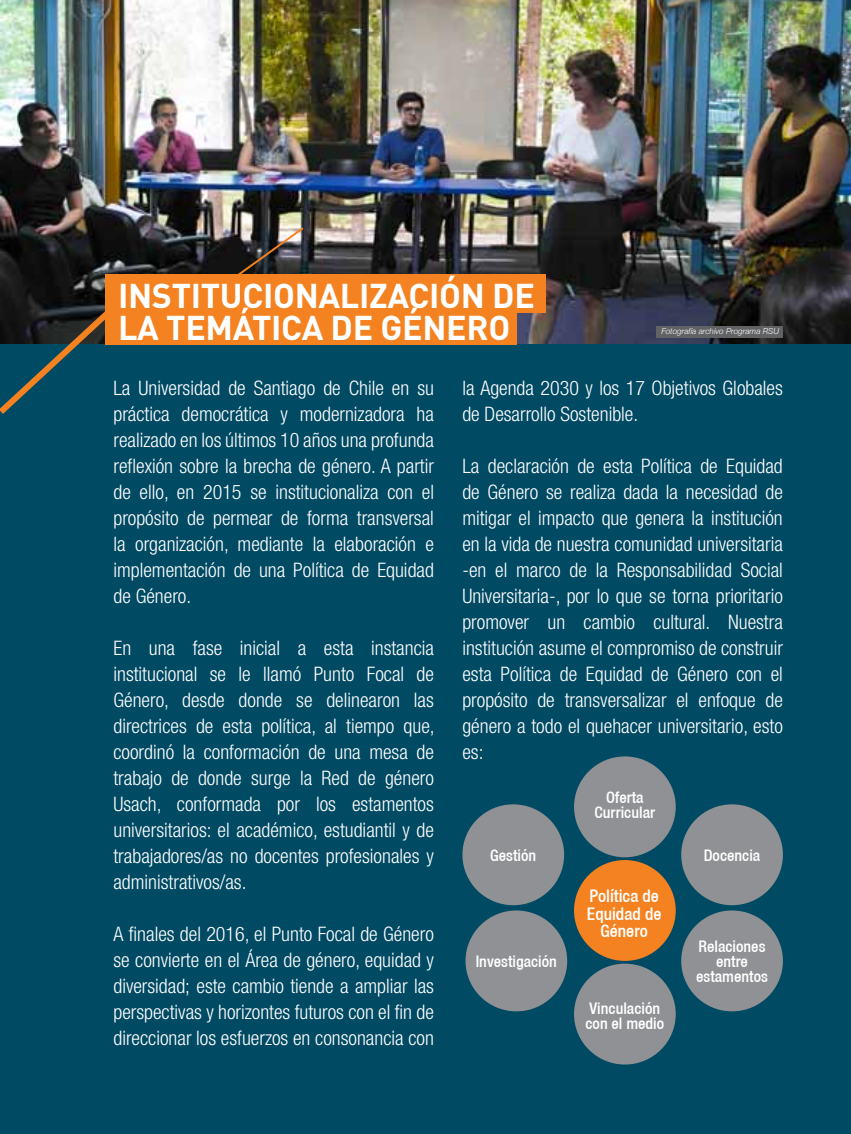
<style>
.page{position:relative;width:851px;height:1134px;background:#fff}
.page>*{position:absolute;margin:0;border:0;box-sizing:border-box;transform-origin:0 0}
.t1{font:700 34px/32px "DIN";letter-spacing:-.01em;color:#fff}
.t2{font:300 condensed 20px/26px "Helvetica Neue";color:#fff;text-align:justify}
.t3{font:500 condensed 17.4px/17.4px "Helvetica 67";color:#fff;text-align:center}
.t4{font:500 condensed 16px/15.2px "Helvetica 67";color:#fff;text-align:center}
.t5{font:italic 300 8.2px "Helvetica Neue";color:#fff}
</style>
<div class="page">
<img style="left:0;top:0;width:850px;height:344px">
<div style="left:0;top:344px;width:850px;height:790px;background:#004a63"></div>
<div style="left:105px;top:274px;width:440px;height:39px;background:#f58220"></div>
<div style="left:105px;top:306px;width:411px;height:38px;background:#f58220"></div>
<svg style="left:0;top:301px;width:120px;height:113px"></svg>
<svg style="left:232px;top:225px;width:73px;height:49px;background:#4e4947"></svg>
<div style="left:574px;top:756px;width:101px;height:101px;background:#8f9194;border-radius:50%"></div>
<div style="left:462px;top:804px;width:102px;height:101px;background:#8f9194;border-radius:50%"></div>
<div style="left:681px;top:804px;width:101px;height:101px;background:#8f9194;border-radius:50%"></div>
<div style="left:465px;top:910px;width:102px;height:101px;background:#8f9194;border-radius:50%"></div>
<div style="left:574px;top:964px;width:101px;height:100px;background:#8f9194;border-radius:50%"></div>
<div style="left:574px;top:860px;width:101px;height:101px;background:#f58220;border-radius:50%"></div>
<div style="left:681px;top:910px;width:101px;height:101px;background:#8f9194;border-radius:50%"></div>
<div style="left:656px;top:326px;width:126px;height:11px;background:#616264"></div>
<h1 class="t1" style="left:118px;top:278px;width:418px">INSTITUCIONALIZACIÓN DE<br>LA TEMÁTICA DE GÉNERO</h1>
<p class="t2" style="left:462px;top:374px;width:322px">la Agenda 2030 y los 17 Objetivos Globales de Desarrollo Sostenible.</p>
<p class="t2" style="left:462px;top:452px;width:322px">La declaración de esta Política de Equidad de Género se realiza dada la necesidad de mitigar el impacto que genera la institución en la vida de nuestra comunidad universitaria -en el marco de la Responsabilidad Social Universitaria-, por lo que se torna prioritario promover un cambio cultural. Nuestra institución asume el compromiso de construir esta Política de Equidad de Género con el propósito de transversalizar el enfoque de género a todo el quehacer universitario, esto es:</p>
<p class="t4" style="left:594px;top:790px;width:62px">Oferta<br>Curricular</p>
<p class="t4" style="left:490px;top:847px;width:47px">Gestión</p>
<p class="t4" style="left:703px;top:847px;width:58px">Docencia</p>
<p class="t3" style="left:587px;top:887px;width:76px">Política de<br>Equidad de<br>Género</p>
<p class="t4" style="left:475px;top:954px;width:83px">Investigación</p>
<p class="t4" style="left:585px;top:1000px;width:80px;text-align:left">Vinculación con el medio</p>
<p class="t5" style="left:661px;top:325px;width:119px">Fotografía archivo Programa RSU</p>
<p class="t2" style="left:113px;top:374px;width:322px">La Universidad de Santiago de Chile en su práctica democrática y modernizadora ha realizado en los últimos 10 años una profunda reflexión sobre la brecha de género. A partir de ello, en 2015 se institucionaliza con el propósito de permear de forma transversal la organización, mediante la elaboración e implementación de una Política de Equidad de Género.</p>
<p class="t2" style="left:113px;top:634px;width:323px">En una fase inicial a esta instancia institucional se le llamó Punto Focal de Género, desde donde se delinearon las directrices de esta política, al tiempo que, coordinó la conformación de una mesa de trabajo de donde surge la Red de género Usach, conformada por los estamentos universitarios: el académico, estudiantil y de trabajadores/as no docentes profesionales y administrativos/as.</p>
<p class="t2" style="left:113px;top:920px;width:322px">A finales del 2016, el Punto Focal de Género se convierte en el Área de género, equidad y diversidad; este cambio tiende a ampliar las perspectivas y horizontes futuros con el fin de direccionar los esfuerzos en consonancia con</p>
<p class="t4" style="left:696px;top:938px;width:73px">Relaciones entre estamentos</p>
</div>
